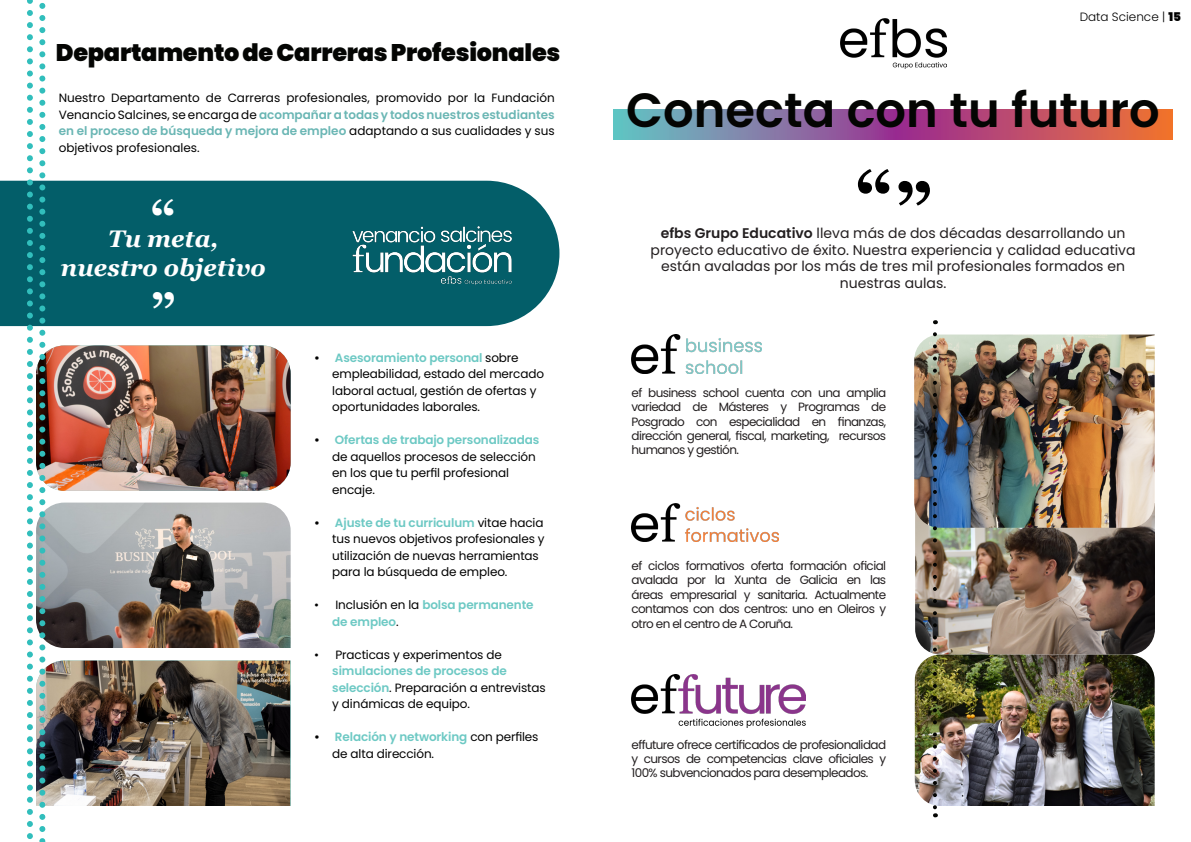
<style>
.page{position:relative;width:1191px;height:842px;background:#fff}
.page>*{position:absolute;margin:0;border:0;box-sizing:border-box;transform-origin:0 0}
.t1{font:700 72px "Georgia";color:#000}
.Cuerpo_parrafo_negro{font:600 48px "Poppins";color:#040503}
.t2{font:700 48px "Georgia";color:#fff}
.t3{font:900 24px "Poppins";letter-spacing:-.01em;color:#040503}
.t4{font:italic 700 24px "Georgia";color:#fff}
.t5{font:14px/16.8px "Poppins";color:#231f20;text-align:center}
.t6{font:12px/16.5px "Poppins";letter-spacing:-.01em;color:#000}
.t7{font:12px/14.4px "Poppins";letter-spacing:-.05em;color:#231f20;text-align:justify}
.t8{font:600 12px/16.5px "Poppins";letter-spacing:-.01em;color:#6dc9c4}
.t9{font:300 12px "Poppins";color:#000}
.s1{font-weight:600;color:#6ab6b4}
.s2{font-weight:600}
.s3{font-weight:600;color:#6dc9c4}
.s4{font-weight:400;color:#000}
.s5{font-weight:900}
</style>
<div class="page">
<svg style="left:0;top:181px;width:559px;height:145px;background:#186b75"></svg>
<img style="left:914px;top:503px;width:241px;height:303px">
<svg style="left:614px;top:109px;width:558px;height:30px;background:#a16787"></svg>
<img style="left:914px;top:334px;width:240px;height:194px">
<img style="left:933px;top:334px;width:4px;height:483px">
<img style="left:631px;top:503px;width:148px;height:39px">
<img style="left:631px;top:334px;width:131px;height:39px">
<img style="left:631px;top:675px;width:175px;height:52px">
<img style="left:840px;top:18px;width:106px;height:50px">
<img style="left:324px;top:216px;width:216px;height:78px">
<img style="left:27px;top:0;width:264px;height:842px">
<p class="t3" style="left:56px;top:39px;width:506px">Departamento de Carreras Profesionales</p>
<p class="t6" style="left:59px;top:90px;width:497px;text-align:justify">Nuestro Departamento de Carreras profesionales, promovido por la Fundación Venancio Salcines, se encarga de <span class="s1">acompañar a todas y todos nuestros estudiantes en el proceso de búsqueda y mejora de empleo</span> adaptando a sus cualidades y sus objetivos profesionales.</p>
<p class="t2" style="left:151px;top:182px;width:26px">“</p>
<p class="t4" style="left:108px;top:221px;width:112px">Tu meta,</p>
<p class="t4" style="left:61px;top:249px;width:206px">nuestro objetivo</p>
<p class="t2" style="left:151px;top:275px;width:26px">”</p>
<p class="t6" style="left:332px;top:349px;width:213px;text-indent:-18px"><span class="s2">•</span> <span class="s3">Asesoramiento personal</span> sobre empleabilidad, estado del mercado laboral actual, gestión de ofertas y oportunidades laborales.</p>
<p class="t6" style="left:332px;top:432px;width:209px;text-indent:-18px"><span class="s2">•</span> <span class="s3">Ofertas de trabajo personalizadas </span>de aquellos procesos de selección en los que tu perfil profesional encaje.</p>
<p class="t6" style="left:332px;top:514px;width:214px;text-indent:-18px"><span class="s2">•</span> <span class="s3">Ajuste de tu curriculum</span> vitae hacia tus nuevos objetivos profesionales y utilización de nuevas herramientas para la búsqueda de empleo.</p>
<p class="t8" style="left:332px;top:597px;width:203px;text-indent:-18px"><span class="s4">• Inclusión en la</span> bolsa permanente de empleo<span class="s4">.</span></p>
<p class="t6" style="left:332px;top:646px;width:215px;text-indent:-18px">• Practicas y experimentos de <span class="s3">simulaciones de procesos de selección</span>. Preparación a entrevistas y dinámicas de equipo.</p>
<p class="t6" style="left:332px;top:729px;width:208px;text-indent:-18px"><span class="s2">•</span> <span class="s3">Relación y networking</span> con perfiles de alta dirección.</p>
<p class="t9" style="left:1079px;top:10px;width:103px">Data Science | <span class="s5">15</span></p>
<p class="Cuerpo_parrafo_negro" style="left:626px;top:83px;width:535px">Conecta con tu futuro</p>
<p class="t1" style="left:892px;top:219px;width:39px;rotate:-180deg">”</p>
<p class="t5" style="left:650px;top:224px;width:486px"><span class="s2">efbs Grupo Educativo</span> lleva más de dos décadas desarrollando un proyecto educativo de éxito. Nuestra experiencia y calidad educativa están avaladas por los más de tres mil profesionales formados en nuestras aulas.</p>
<p class="t1" style="left:895px;top:156px;width:39px">”</p>
<p class="t7" style="left:631px;top:385px;width:256px">ef business school cuenta con una amplia variedad de Másteres y Programas de Posgrado con especialidad en finanzas, dirección general, fiscal, marketing, recursos humanos y gestión.</p>
<p class="t7" style="left:631px;top:559px;width:256px">ef ciclos formativos oferta formación oficial avalada por la Xunta de Galicia en las áreas empresarial y sanitaria. Actualmente contamos con dos centros: uno en Oleiros y otro en el centro de A Coruña.</p>
<p class="t7" style="left:631px;top:737px;width:256px">effuture ofrece certificados de profesionalidad y cursos de competencias clave oficiales y 100% subvencionados para desempleados.</p>
</div>
